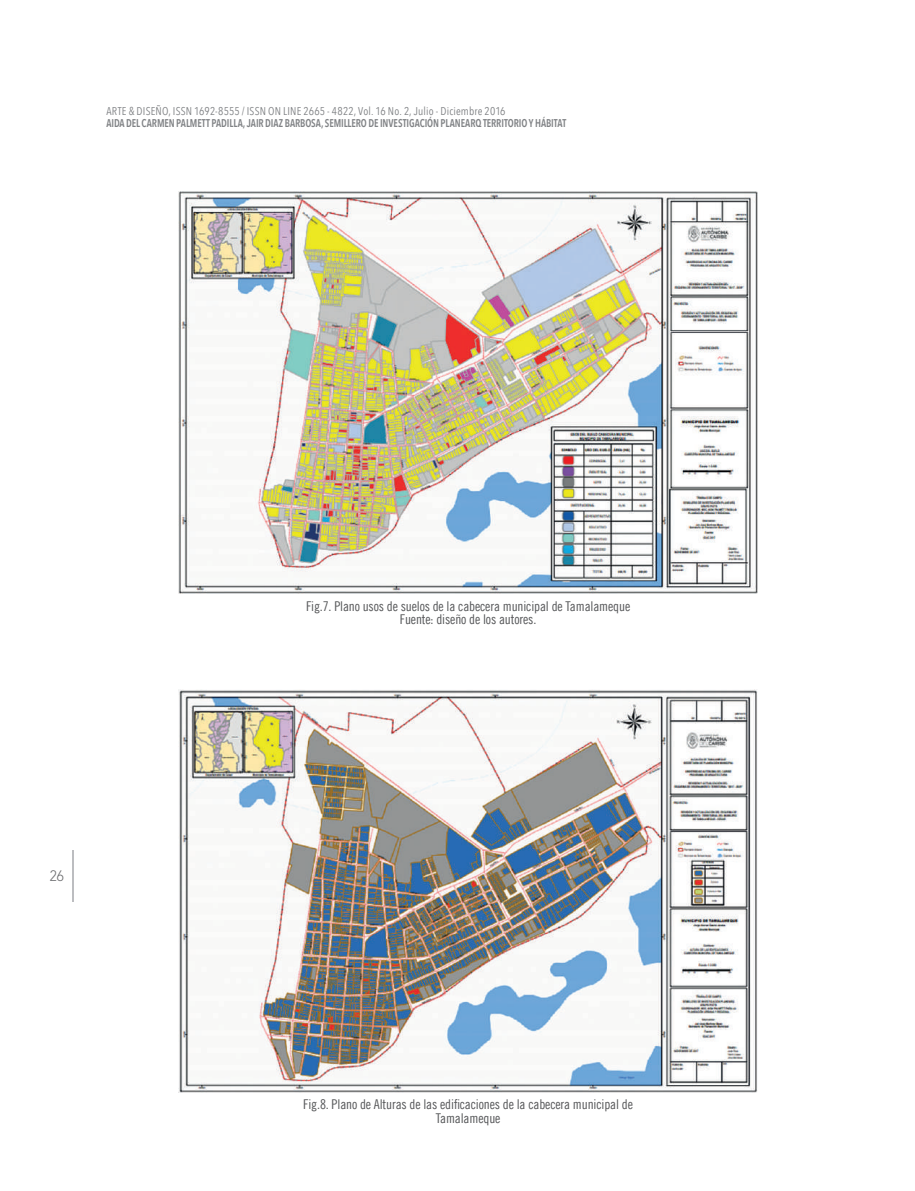
<style>
.page{position:relative;width:915px;height:1191px;background:#fff}
.page>*{position:absolute;margin:0;border:0;box-sizing:border-box;transform-origin:0 0}
.t1{font:300 15px "Avenir LT Std";color:#6c6d70;scale:.9 1}
.t2{font:13.5px/13.5px "Trade Gothic LT Com Cn 18";letter-spacing:-.01em;color:#57585a;text-align:center}
.t3{font:600 11.25px "Avenir Next Condensed";letter-spacing:-.01em;color:#808285;scale:.9 1}
.t4{font:11.25px "Avenir Next Condensed";letter-spacing:.015em;color:#808285}
</style>
<div class="page">
<hr style="left:72px;top:850px;width:2px;height:51px;background:#bcbdc0">
<img style="left:179px;top:191px;width:578px;height:403px">
<img style="left:179px;top:689px;width:578px;height:403px">
<p class="t4" style="left:106px;top:102px;width:400px">ARTE &amp; DISEÑO, ISSN 1692-8555 / ISSN ON LINE 2665 - 4822, Vol. 16 No. 2, Julio - Diciembre 2016</p>
<p class="t3" style="left:106px;top:114px;width:512px">AIDA DEL CARMEN PALMETT PADILLA, JAIR DIAZ BARBOSA, SEMILLERO DE INVESTIGACIÓN PLANEARQ TERRITORIO Y HÁBITAT</p>
<p class="t1" style="left:50px;top:867px;width:17px">26</p>
<p class="t2" style="left:306px;top:599px;width:325px">Fig.7. Plano usos de suelos de la cabecera municipal de Tamalameque<br>Fuente: diseño de los autores.</p>
<p class="t2" style="left:303px;top:1097px;width:331px">Fig.8. Plano de Alturas de las edificaciones de la cabecera municipal de<br>Tamalameque</p>
</div>
